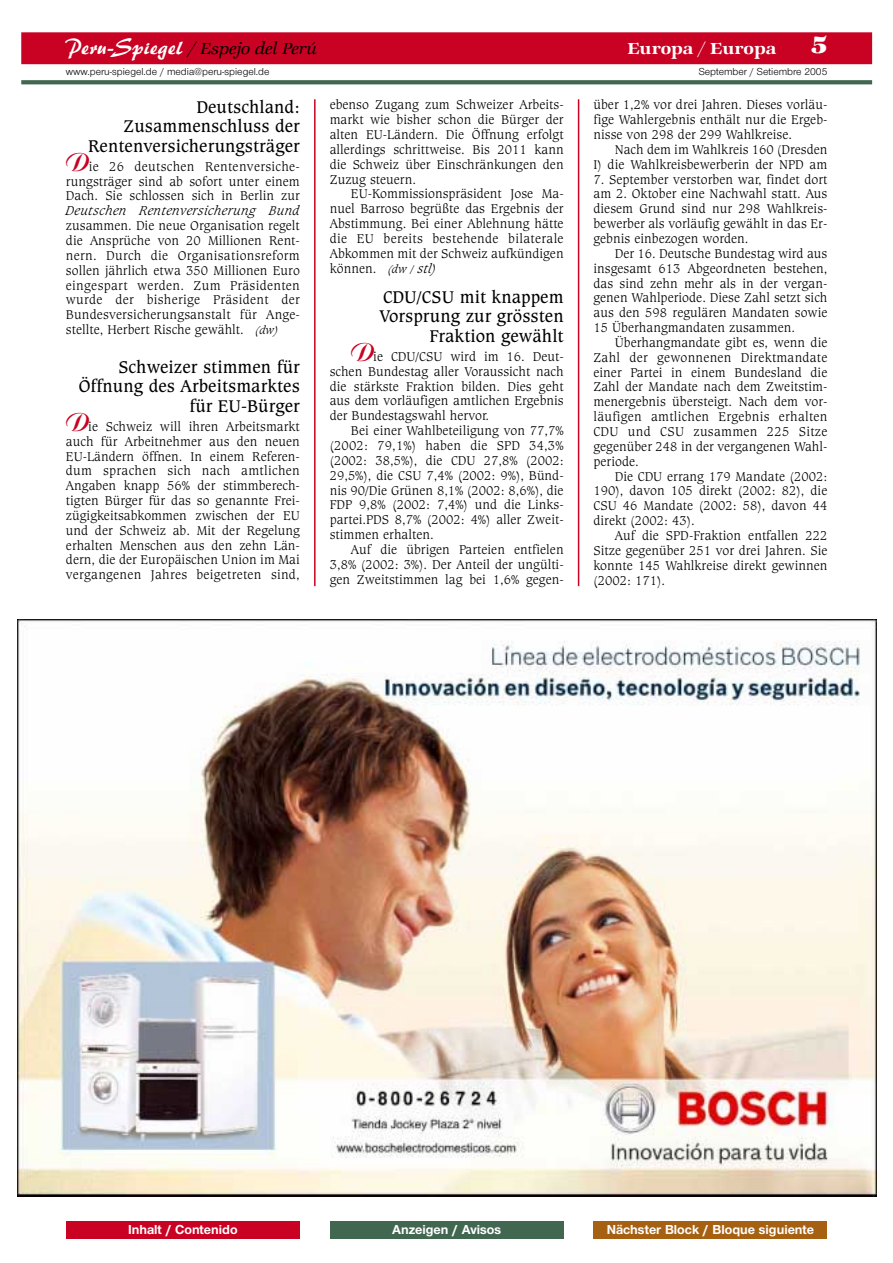
<style>
.page{position:relative;width:893px;height:1263px;background:#fff}
.page>*{position:absolute;margin:0;border:0;box-sizing:border-box;transform-origin:0 0}
.t1{font:800 24px "Zapf International Itc T";color:#fff}
.t2{font:18px/19.5px "Caxton BT";color:#000;text-align:right}
.t3{font:italic 500 16.5px "Zapf International Itc T";color:#000}
.t4{font:600 16.5px "Zapf International Itc T";color:#fff}
.t5{font:300 13.5px/14.9px "Caxton BT";color:#000;text-align:justify}
.t6{font:700 13.5px "Nimbus Sans Novus T";color:#fff}
.t7{font:italic 300 13.5px "Caxton BT";letter-spacing:.02em;color:#000}
.t8{font:10.5px "Nimbus Sans Novus T";color:#000}
.s1{font-family:"Brush 445 BT";font-weight:400;font-style:normal;font-size:21px;color:#fff}
.s2{font-family:"Aritus D";font-weight:700;font-size:27px;color:#c90122}
.s3{font-style:italic;font-size:12px}
.s4{font-style:italic}
</style>
<div class="page">
<div style="left:17px;top:616px;width:863px;height:587px;background:linear-gradient(to right,#fff,#fff)"></div>
<img style="left:18px;top:620px;width:858px;height:577px">
<div style="left:21px;top:32px;width:851px;height:32px;background:#c90122"></div>
<svg style="left:21px;top:80px;width:851px;height:4px;background:#496c57"></svg>
<hr style="left:314px;top:99px;width:1px;height:487px;background:#c90122">
<hr style="left:578px;top:99px;width:1px;height:487px;background:#c90122">
<div style="left:66px;top:1222px;width:234px;height:17px;background:#c90122"></div>
<div style="left:330px;top:1222px;width:233px;height:17px;background:#426751"></div>
<div style="left:593px;top:1222px;width:234px;height:17px;background:#a66011"></div>
<h1 class="t1" style="left:811px;top:34px;width:18px">5</h1>
<p class="t3" style="left:66px;top:41px;width:252px"><span class="s1">Peru-Spiegel</span> / Espejo del Perú</p>
<p class="t4" style="left:627px;top:41px;width:150px">Europa / Europa</p>
<p class="t8" style="left:66px;top:68px;width:205px">www.peru-spiegel.de / media@peru-spiegel.de</p>
<p class="t8" style="left:698px;top:68px;width:130px">September / Setiembre 2005</p>
<h2 class="t2" style="left:88px;top:98px;width:213px">Deutschland:<br>Zusammenschluss der<br>Rentenversicherungsträger</h2>
<p class="t5" style="left:66px;top:160px;width:235px"><span class="s2">D</span>ie 26 deutschen Rentenversiche&shy;rungsträger sind ab sofort unter einem Dach. Sie schlossen sich in Berlin zur</p>
<p class="t7" style="left:66px;top:205px;width:235px">Deutschen Rentenversicherung Bund</p>
<p class="t5" style="left:66px;top:219px;width:235px">zusammen. Die neue Organisation regelt die Ansprüche von 20 Millionen Rent&shy;nern. Durch die Organisationsreform sollen jährlich etwa 350 Millionen Euro eingespart werden. Zum Präsidenten wurde der bisherige Präsident der Bundesversicherungsanstalt für Ange&shy;stellte, Herbert Rische gewählt. <span class="s3">(dw)</span></p>
<h2 class="t2" style="left:79px;top:358px;width:222px">Schweizer stimmen für<br>Öffnung des Arbeitsmarktes für EU-Bürger</h2>
<p class="t5" style="left:66px;top:420px;width:235px"><span class="s2">D</span>ie Schweiz will ihren Arbeitsmarkt auch für Arbeitnehmer aus den neuen EU-Ländern öffnen. In einem Referen&shy;dum sprachen sich nach amtlichen Angaben knapp 56% der stimmberech&shy;tigten Bürger für das so genannte Frei&shy;zügigkeitsabkommen zwischen der EU und der Schweiz ab. Mit der Regelung erhalten Menschen aus den zehn Län&shy;dern, die der Europäischen Union im Mai vergangenen Jahres beigetreten sind,</p>
<p class="t5" style="left:330px;top:98px;width:235px">ebenso Zugang zum Schweizer Arbeits&shy;markt wie bisher schon die Bürger der alten EU-Ländern. Die Öffnung erfolgt allerdings schrittweise. Bis 2011 kann die Schweiz über Einschränkungen den Zuzug steuern.</p>
<p class="t5" style="left:330px;top:188px;width:235px;text-indent:21px">EU-Kommissionspräsident Jose Ma&shy;nuel Barroso begrüßte das Ergebnis der Abstimmung. Bei einer Ablehnung hätte die EU bereits bestehende bilaterale Abkommen mit der Schweiz aufkündigen können. <span class="s3">(dw /</span> <span class="s4">stl)</span></p>
<h2 class="t2" style="left:379px;top:288px;width:185px">CDU/CSU mit knappem<br>Vorsprung zur grössten<br>Fraktion gewählt</h2>
<p class="t5" style="left:330px;top:350px;width:235px;text-indent:21px"><span class="s2">D</span>ie CDU/CSU wird im 16. Deut&shy;schen Bundestag aller Voraussicht nach die stärkste Fraktion bilden. Dies geht aus dem vorläufigen amtlichen Ergebnis der Bundestagswahl hervor.</p>
<p class="t5" style="left:330px;top:424px;width:235px;text-indent:21px">Bei einer Wahlbeteiligung von 77,7% (2002: 79,1%) haben die SPD 34,3% (2002: 38,5%), die CDU 27,8% (2002:<br>29,5%), die CSU 7,4% (2002: 9%), Bünd&shy;nis 90/Die Grünen 8,1% (2002: 8,6%), die FDP 9,8% (2002: 7,4%) und die Links&shy;partei.PDS 8,7% (2002: 4%) aller Zweit&shy;stimmen erhalten.</p>
<p class="t5" style="left:330px;top:543px;width:235px;text-indent:21px">Auf die übrigen Parteien entfielen 3,8% (2002: 3%). Der Anteil der ungülti&shy;gen Zweitstimmen lag bei 1,6% gegen-</p>
<p class="t5" style="left:593px;top:98px;width:235px">über 1,2% vor drei Jahren. Dieses vorläu&shy;fige Wahlergebnis enthält nur die Ergeb&shy;nisse von 298 der 299 Wahlkreise.</p>
<p class="t5" style="left:593px;top:143px;width:235px;text-align:right">Nach dem im Wahlkreis 160 (Dresden<br>I) die Wahlkreisbewerberin der NPD am</p>
<p class="t5" style="left:593px;top:173px;width:235px">7. September verstorben war, findet dort am 2. Oktober eine Nachwahl statt. Aus diesem Grund sind nur 298 Wahlkreis&shy;bewerber als vorläufig gewählt in das Er&shy;gebnis einbezogen worden.</p>
<p class="t5" style="left:593px;top:247px;width:235px;text-indent:21px">Der 16. Deutsche Bundestag wird aus insgesamt 613 Abgeordneten bestehen, das sind zehn mehr als in der vergan&shy;genen Wahlperiode. Diese Zahl setzt sich aus den 598 regulären Mandaten sowie 15 Überhangmandaten zusammen.</p>
<p class="t5" style="left:593px;top:336px;width:235px;text-indent:21px">Überhangmandate gibt es, wenn die Zahl der gewonnenen Direktmandate einer Partei in einem Bundesland die Zahl der Mandate nach dem Zweitstim&shy;menergebnis übersteigt. Nach dem vor&shy;läufigen amtlichen Ergebnis erhalten CDU und CSU zusammen 225 Sitze gegenüber 248 in der vergangenen Wahl&shy;periode.</p>
<p class="t5" style="left:593px;top:470px;width:235px;text-indent:21px">Die CDU errang 179 Mandate (2002:<br>190), davon 105 direkt (2002: 82), die CSU 46 Mandate (2002: 58), davon 44 direkt (2002: 43).</p>
<p class="t5" style="left:593px;top:529px;width:235px;text-indent:21px">Auf die SPD-Fraktion entfallen 222<br>Sitze gegenüber 251 vor drei Jahren. Sie konnte 145 Wahlkreise direkt gewinnen (2002: 171).</p>
<p class="t6" style="left:128px;top:1225px;width:111px">Inhalt / Contenido</p>
<p class="t6" style="left:392px;top:1225px;width:110px">Anzeigen / Avisos</p>
<p class="t6" style="left:606px;top:1225px;width:209px">Nächster Block / Bloque siguiente</p>
</div>
